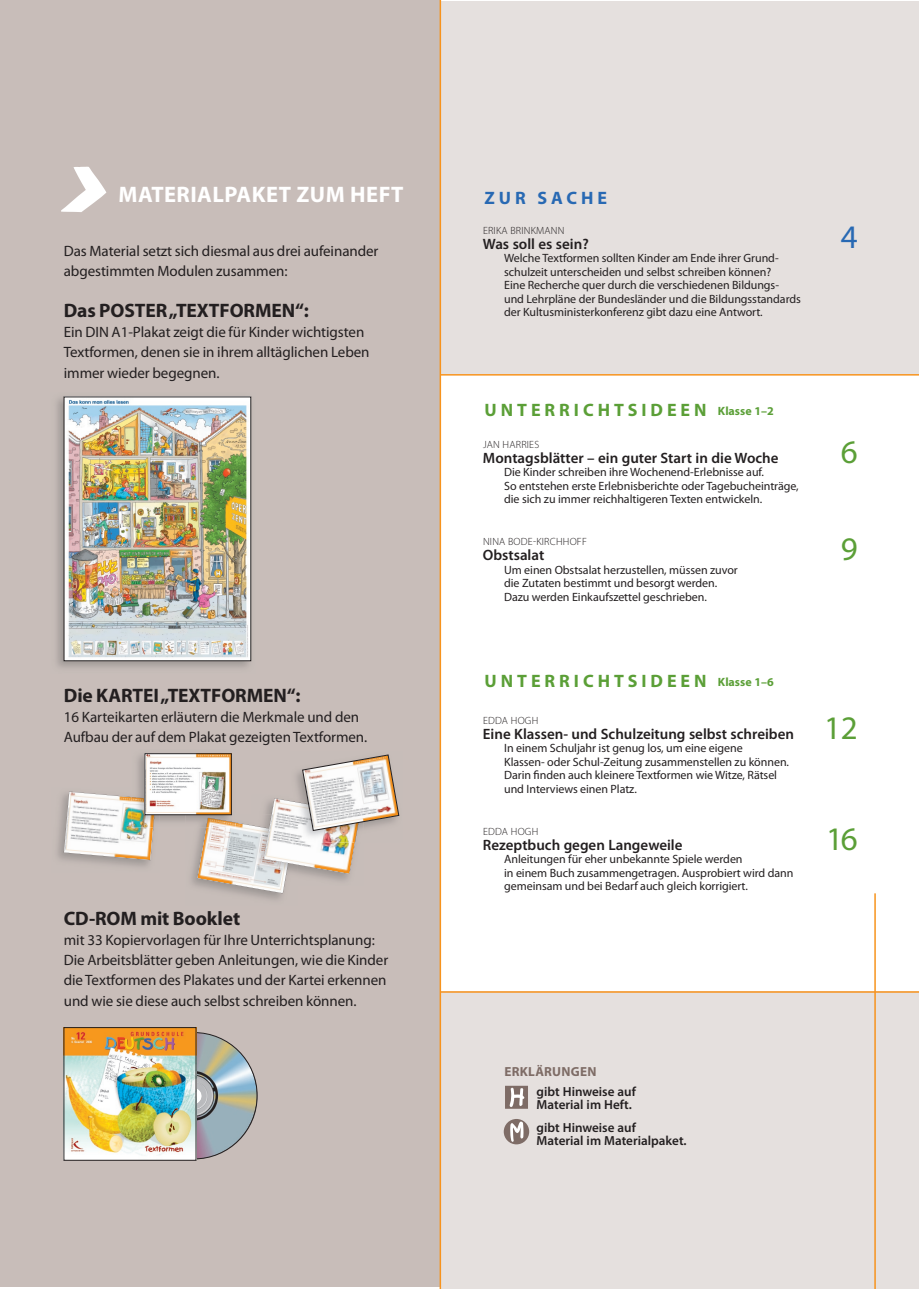
<style>
.page{position:relative;width:919px;height:1289px;background:#fff}
.page>*{position:absolute;margin:0;border:0;box-sizing:border-box;transform-origin:0 0}
.t1{font:33px "Myriad Pro";color:#5b9f37}
.t2{font:33px "Myriad Pro";color:#2869b3}
.t3{font:700 22.5px "Myriad Pro";letter-spacing:.02em;color:#fff}
.t4{font:700 19.5px "Myriad Pro";letter-spacing:-.005em;color:#231f20}
.t5{font:700 18px "Myriad Pro";letter-spacing:.22em;color:#5b9f37}
.t6{font:700 18px "Myriad Pro";letter-spacing:.22em;color:#2869b3}
.t7{font:15px/20.2px "Myriad Pro";letter-spacing:-.005em;color:#231f20}
.t8{font:600 15px "Myriad Pro";color:#231f20}
.t9{font:600 13.2px/13.2px "Myriad Pro";color:#231f20}
.t10{font:700 13.2px "Myriad Pro";letter-spacing:.02em;color:#7e6c66}
.t11{font:12px/13.5px "Myriad Pro";letter-spacing:-.005em;color:#231f20}
.t12{font:300 10.5px "Myriad Pro";letter-spacing:.02em;color:#231f20}
.s1{font-size:12px}
</style>
<div class="page">
<div style="left:0;top:0;width:440px;height:1286px;background:#c8bdb9"></div>
<div style="left:440px;top:1px;width:478px;height:1287px;background:#e5e0de"></div>
<img style="left:196px;top:1032px;width:61px;height:126px">
<img style="left:66px;top:1029px;width:128px;height:129px">
<svg style="left:61px;top:167px;width:45px;height:45px"></svg>
<img style="left:56px;top:396px;width:196px;height:272px">
<img style="left:66px;top:399px;width:183px;height:260px">
<svg style="left:64px;top:791px;width:92px;height:69px;background:#e0ded6"></svg>
<img style="left:137px;top:753px;width:95px;height:69px">
<img style="left:185px;top:814px;width:12px;height:12px">
<img style="left:132px;top:788px;width:28px;height:38px">
<img style="left:132px;top:799px;width:24px;height:28px">
<img style="left:132px;top:797px;width:13px;height:2px">
<img style="left:147px;top:755px;width:50px;height:57px">
<div style="left:145px;top:753px;width:86px;height:61px;border:1px solid #231f20"></div>
<svg style="left:197px;top:754px;width:202px;height:139px"></svg>
<div style="left:440px;top:374px;width:478px;height:617px;background:#fff"></div>
<svg style="left:503px;top:1118px;width:26px;height:26px"></svg>
<svg style="left:510px;top:1121px;width:13px;height:20px"></svg>
<div style="left:505px;top:1085px;width:23px;height:23px;background:#7e6c66"></div>
<svg style="left:509px;top:1087px;width:15px;height:20px"></svg>
<hr style="left:440px;top:374px;width:478px;height:1px;background:#f7931d">
<hr style="left:440px;top:991px;width:478px;height:1px;background:#f7931d">
<hr style="left:874px;top:893px;width:1px;height:395px;background:#f7931d">
<hr style="left:439px;top:0;width:2px;height:1288px;background:#f7931d">
<h2 class="t3" style="left:118px;top:182px;width:286px">MATERIALPAKET ZUM HEFT</h2>
<p class="t7" style="left:64px;top:241px;width:316px">Das Material setzt sich diesmal aus drei aufeinander abgestimmten Modulen zusammen:</p>
<h3 class="t4" style="left:64px;top:299px;width:247px">Das POSTER „TEXTFORMEN“:</h3>
<p class="t7" style="left:64px;top:322px;width:307px">Ein DIN A1-Plakat zeigt die für Kinder wichtigsten<br>Textformen, denen sie in ihrem alltäglichen Leben immer wieder begegnen.</p>
<h3 class="t4" style="left:64px;top:684px;width:238px">Die KARTEI „TEXTFORMEN“:</h3>
<p class="t7" style="left:64px;top:707px;width:305px">16 Karteikarten erläutern die Merkmale und den<br>Aufbau der auf dem Plakat gezeigten Textformen.</p>
<h3 class="t4" style="left:64px;top:907px;width:178px">CD-ROM mit Booklet</h3>
<p class="t7" style="left:64px;top:929px;width:326px">mit 33 Kopiervorlagen für Ihre Unterrichtsplanung:<br>Die Arbeitsblätter geben Anleitungen, wie die Kinder die Textformen des Plakates und der Kartei erkennen und wie sie diese auch selbst schreiben können.</p>
<h3 class="t6" style="left:484px;top:188px;width:124px">ZUR SACHE</h3>
<p class="t12" style="left:483px;top:224px;width:83px">ERIKA BRINKMANN</p>
<p class="t8" style="left:483px;top:235px;width:107px">Was soll es sein?</p>
<p class="t11" style="left:504px;top:252px;width:298px">Welche Textformen sollten Kinder am Ende ihrer Grund&shy;schulzeit unterscheiden und selbst schreiben können?<br>Eine Recherche quer durch die verschiedenen Bildungs&shy;und Lehrpläne der Bundesländer und die Bildungsstandards der Kultusministerkonferenz gibt dazu eine Antwort.</p>
<h1 class="t2" style="left:840px;top:219px;width:18px">4</h1>
<h3 class="t5" style="left:484px;top:399px;width:290px">UNTERRICHTSIDEEN <span class="s1">Klasse 1–2</span></h3>
<p class="t12" style="left:483px;top:438px;width:58px">JAN HARRIES</p>
<p class="t8" style="left:483px;top:449px;width:297px">Montagsblätter – ein guter Start in die Woche</p>
<p class="t11" style="left:504px;top:465px;width:296px">Die Kinder schreiben ihre Wochenend-Erlebnisse auf.<br>So entstehen erste Erlebnisberichte oder Tagebucheinträge, die sich zu immer reichhaltigeren Texten entwickeln.</p>
<p class="t12" style="left:483px;top:536px;width:105px">NINA BODE-KIRCHHOFF</p>
<p class="t8" style="left:483px;top:547px;width:63px">Obstsalat</p>
<p class="t11" style="left:504px;top:563px;width:235px">Um einen Obstsalat herzustellen, müssen zuvor die Zutaten bestimmt und besorgt werden.<br>Dazu werden Einkaufszettel geschrieben.</p>
<h3 class="t5" style="left:484px;top:671px;width:290px">UNTERRICHTSIDEEN <span class="s1">Klasse 1–6</span></h3>
<p class="t12" style="left:483px;top:714px;width:57px">EDDA HOGH</p>
<p class="t8" style="left:483px;top:725px;width:313px">Eine Klassen- und Schulzeitung selbst schreiben</p>
<p class="t11" style="left:504px;top:741px;width:286px">In einem Schuljahr ist genug los, um eine eigene<br>Klassen- oder Schul-Zeitung zusammenstellen zu können.<br>Darin finden auch kleinere Textformen wie Witze, Rätsel und Interviews einen Platz.</p>
<p class="t12" style="left:483px;top:825px;width:57px">EDDA HOGH</p>
<p class="t8" style="left:483px;top:836px;width:201px">Rezeptbuch gegen Langeweile</p>
<p class="t11" style="left:504px;top:852px;width:291px">Anleitungen für eher unbekannte Spiele werden<br>in einem Buch zusammengetragen. Ausprobiert wird dann gemeinsam und bei Bedarf auch gleich korrigiert.</p>
<h1 class="t1" style="left:840px;top:434px;width:18px">6</h1>
<h1 class="t1" style="left:840px;top:531px;width:18px">9</h1>
<h1 class="t1" style="left:824px;top:709px;width:35px">12</h1>
<h1 class="t1" style="left:826px;top:820px;width:33px">16</h1>
<p class="t10" style="left:504px;top:1063px;width:93px">ERKLÄRUNGEN</p>
<p class="t9" style="left:536px;top:1085px;width:101px">gibt Hinweise auf<br>Material im Heft.</p>
<p class="t9" style="left:536px;top:1120px;width:151px">gibt Hinweise auf<br>Material im Materialpaket.</p>
</div>
